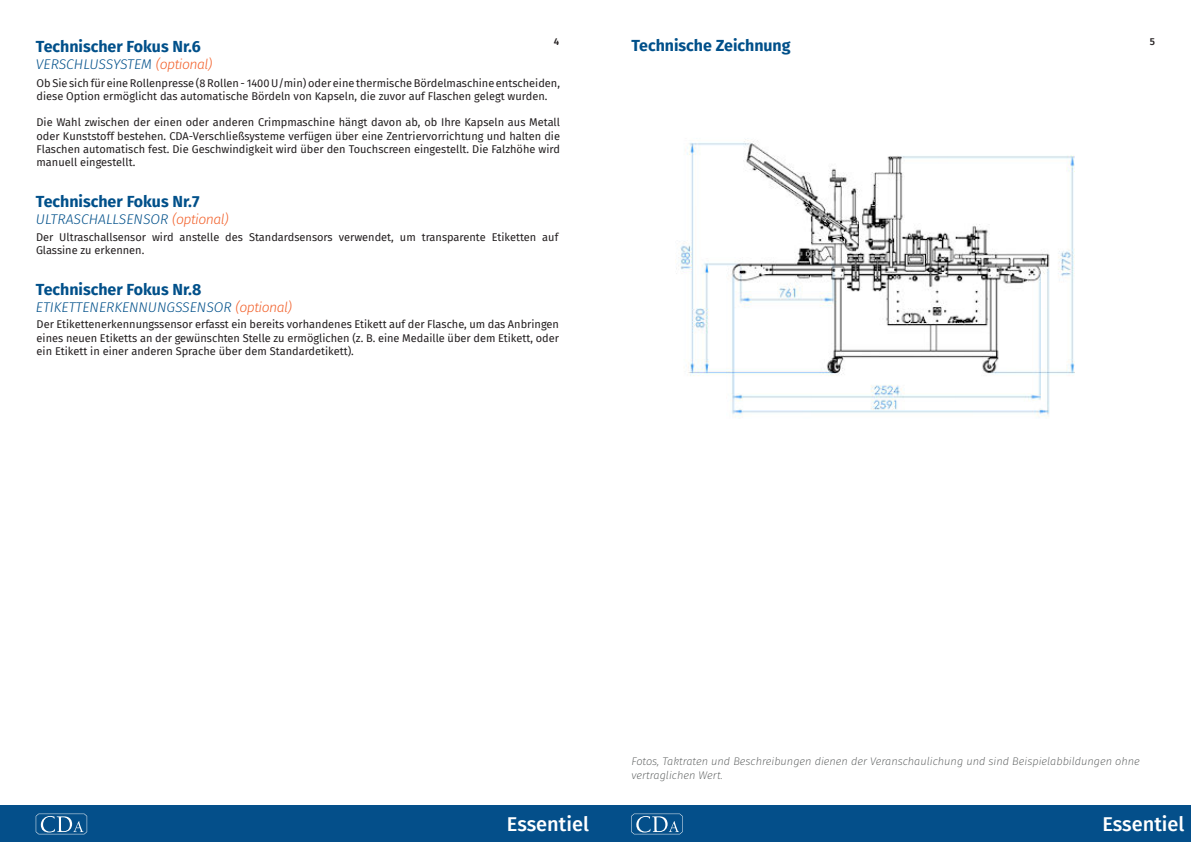
<style>
.page{position:relative;width:1191px;height:842px;background:#fff}
.page>*{position:absolute;margin:0;border:0;box-sizing:border-box;transform-origin:0 0}
.t1{font:500 20px "Fira Sans";color:#fff}
.t2{font:700 16px "Fira Sans";color:#01508a}
.t3{font:italic 300 14px "Fira Sans";color:#01508a}
.t4{font:italic 300 14px "Fira Sans";letter-spacing:-.02em;color:#01508a}
.t5{font:11px/13.2px "Fira Sans";color:#231f20}
.t6{font:italic 200 11px/13.2px "Fira Sans";color:#4f5252}
.t7{font:500 10px "Fira Sans";color:#231f20}
.s1{color:#f2602a}
</style>
<div class="page">
<div style="left:0;top:806px;width:595px;height:36px;background:#044f8a"></div>
<div style="left:595px;top:806px;width:596px;height:36px;background:#044f8a"></div>
<svg style="left:36px;top:814px;width:51px;height:20px"></svg>
<svg style="left:631px;top:814px;width:51px;height:20px"></svg>
<img style="left:676px;top:139px;width:399px;height:278px">
<h2 class="t2" style="left:631px;top:34px;width:161px">Technische Zeichnung</h2>
<p class="t7" style="left:554px;top:35px;width:7px">4</p>
<p class="t7" style="left:1149px;top:35px;width:7px">5</p>
<h2 class="t2" style="left:36px;top:35px;width:166px">Technischer Fokus Nr.6</h2>
<p class="t4" style="left:36px;top:54px;width:178px">VERSCHLUSSYSTEM <span class="s1">(optional)</span></p>
<p class="t5" style="left:37px;top:76px;width:525px">Ob Sie sich für eine Rollenpresse (8 Rollen - 1400 U/min) oder eine thermische Bördelmaschine entscheiden, diese Option ermöglicht das automatische Bördeln von Kapseln, die zuvor auf Flaschen gelegt wurden.</p>
<p class="t5" style="left:37px;top:116px;width:525px;text-align:justify">Die Wahl zwischen der einen oder anderen Crimpmaschine hängt davon ab, ob Ihre Kapseln aus Metall oder Kunststoff bestehen. CDA-Verschließsysteme verfügen über eine Zentriervorrichtung und halten die Flaschen automatisch fest. Die Geschwindigkeit wird über den Touchscreen eingestellt. Die Falzhöhe wird manuell eingestellt.</p>
<h2 class="t2" style="left:36px;top:190px;width:165px">Technischer Fokus Nr.7</h2>
<p class="t3" style="left:36px;top:209px;width:194px">ULTRASCHALLSENSOR <span class="s1">(optional)</span></p>
<p class="t5" style="left:36px;top:230px;width:524px">Der Ultraschallsensor wird anstelle des Standardsensors verwendet, um transparente Etiketten auf<br>Glassine zu erkennen.</p>
<h2 class="t2" style="left:36px;top:278px;width:167px">Technischer Fokus Nr.8</h2>
<p class="t3" style="left:36px;top:297px;width:257px">ETIKETTENERKENNUNGSSENSOR <span class="s1">(optional)</span></p>
<p class="t5" style="left:37px;top:318px;width:524px;text-align:justify">Der Etikettenerkennungssensor erfasst ein bereits vorhandenes Etikett auf der Flasche, um das Anbringen eines neuen Etiketts an der gewünschten Stelle zu ermöglichen (z. B. eine Medaille über dem Etikett, oder ein Etikett in einer anderen Sprache über dem Standardetikett).</p>
<p class="t6" style="left:631px;top:755px;width:510px">Fotos, Taktraten und Beschreibungen dienen der Veranschaulichung und sind Beispielabbildungen ohne vertraglichen Wert.</p>
<h1 class="t1" style="left:507px;top:810px;width:84px">Essentiel</h1>
<h1 class="t1" style="left:1102px;top:810px;width:84px">Essentiel</h1>
</div>
